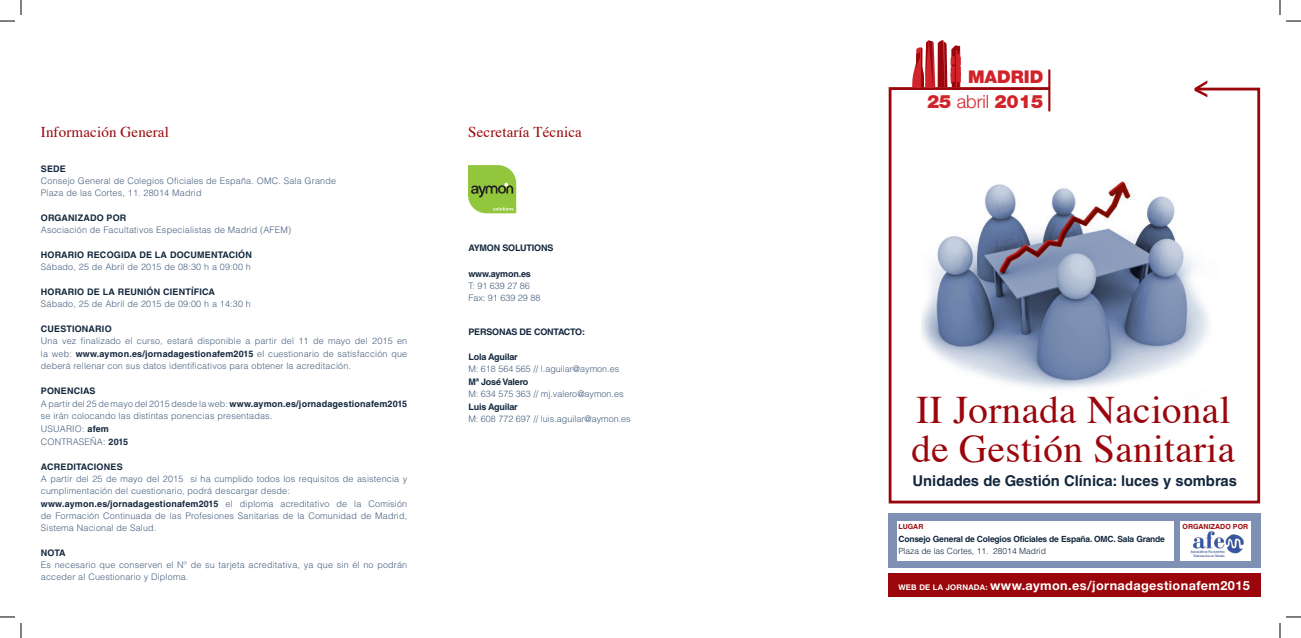
<style>
.page{position:relative;width:1301px;height:638px;background:#fff}
.page>*{position:absolute;margin:0;border:0;box-sizing:border-box;transform-origin:0 0}
.t1{font:39px "Times";letter-spacing:.01em;color:#9a060b}
.t2{font:900 18.3px "Helvetica Neue";color:#d1232a}
.t3{font:900 17.5px "Helvetica Neue";color:#d1232a}
.t4{font:15px "Times";letter-spacing:.01em;color:#9a060b}
.t5{font:700 14.8px "Helvetica LT Std";color:#13273d}
.t6{font:700 12.7px "Helvetica Neue";letter-spacing:.03em;color:#fff}
.t7{font:300 9px/12px "Helvetica LT Std";letter-spacing:.02em;color:#465f7f}
.t8{font:700 9px "Helvetica LT Std";letter-spacing:.02em;color:#13273d}
.t9{font:300 9px "Helvetica LT Std";color:#465f7f}
.t10{font:700 9px "Helvetica LT Std";letter-spacing:-.02em;color:#13273d}
.t11{font:700 8.5px "Helvetica LT Std";letter-spacing:-.02em;color:#13273d}
.t12{font:300 8.5px "Helvetica LT Std";color:#13273d}
.t13{font:700 7px "Helvetica LT Std";letter-spacing:.01em;color:#9a060b}
.s1{font-weight:700;color:#13273d}
.s2{font-weight:300}
.s3{font-size:7.8px}
</style>
<div class="page">
<div style="left:888px;top:513px;width:372px;height:54px;background:#7e90b4"></div>
<div style="left:1180px;top:520px;width:70px;height:40px;background:#fff"></div>
<div style="left:896px;top:520px;width:277px;height:40px;background:#fff"></div>
<img style="left:1190px;top:531px;width:54px;height:26px">
<svg style="left:888px;top:86px;width:373px;height:418px"></svg>
<div style="left:888px;top:573px;width:372px;height:23px;background:#9a060b"></div>
<svg style="left:912px;top:40px;width:49px;height:47px"></svg>
<hr style="left:1048px;top:69px;width:2px;height:42px;background:#9a060b">
<svg style="left:1194px;top:80px;width:13px;height:17px"></svg>
<img style="left:921px;top:166px;width:310px;height:234px">
<svg style="left:468px;top:165px;width:48px;height:48px"></svg>
<svg style="left:1286px;top:20px;width:15px;height:2px"></svg>
<svg style="left:1286px;top:616px;width:15px;height:1px"></svg>
<svg style="left:0;top:0;width:22px;height:22px"></svg>
<svg style="left:0;top:616px;width:22px;height:21px"></svg>
<svg style="left:1279px;top:0;width:1px;height:15px"></svg>
<svg style="left:1279px;top:623px;width:1px;height:14px"></svg>
<p class="t4" style="left:41px;top:118px;width:130px">Información General</p>
<p class="t8" style="left:41px;top:163px;width:27px">SEDE</p>
<p class="t7" style="left:41px;top:174px;width:297px">Consejo General de Colegios Oficiales de España. OMC. Sala Grande</p>
<p class="t7" style="left:41px;top:186px;width:162px">Plaza de las Cortes, 11. 28014 Madrid</p>
<p class="t8" style="left:41px;top:212px;width:87px">ORGANIZADO POR</p>
<p class="t7" style="left:41px;top:223px;width:252px">Asociación de Facultativos Especialistas de Madrid (AFEM)</p>
<p class="t8" style="left:41px;top:249px;width:213px">HORARIO RECOGIDA DE LA DOCUMENTACIÓN</p>
<p class="t7" style="left:41px;top:260px;width:212px">Sábado, 25 de Abril de 2015 de 08:30 h a 09:00 h</p>
<p class="t8" style="left:41px;top:286px;width:176px">HORARIO DE LA REUNIÓN CIENTÍFICA</p>
<p class="t7" style="left:41px;top:297px;width:212px">Sábado, 25 de Abril de 2015 de 09:00 h a 14:30 h</p>
<p class="t8" style="left:41px;top:323px;width:72px">CUESTIONARIO</p>
<p class="t7" style="left:41px;top:334px;width:368px;line-height:13px">Una vez finalizado el curso, estará disponible a partir del 11 de mayo del 2015 en la web: <span class="s1">www.aymon.es/jornadagestionafem2015</span> el cuestionario de satisfacción que</p>
<p class="t7" style="left:41px;top:359px;width:312px">deberá rellenar con sus datos identificativos para obtener la acreditación.</p>
<p class="t8" style="left:41px;top:385px;width:56px">PONENCIAS</p>
<p class="t7" style="left:41px;top:397px;width:368px">A partir del 25 de mayo del 2015 desde la web: <span class="s1">www.aymon.es/jornadagestionafem2015 </span>se irán colocando las distintas ponencias presentadas.</p>
<p class="t7" style="left:41px;top:422px;width:70px">USUARIO: <span class="s1">afem</span></p>
<p class="t7" style="left:41px;top:435px;width:89px">CONTRASEÑA: <span class="s1">2015</span></p>
<p class="t8" style="left:41px;top:461px;width:83px">ACREDITACIONES</p>
<p class="t7" style="left:41px;top:472px;width:368px">A partir del 25 de mayo del 2015 si ha cumplido todos los requisitos de asistencia y cumplimentación del cuestionario, podrá descargar desde:</p>
<p class="t7" style="left:41px;top:497px;width:368px;text-align:justify"><span class="s1">www.aymon.es/jornadagestionafem2015</span> el diploma acreditativo de la Comisión de Formación Continuada de las Profesiones Sanitarias de la Comunidad de Madrid, Sistema Nacional de Salud.</p>
<p class="t8" style="left:41px;top:547px;width:26px">NOTA</p>
<p class="t7" style="left:41px;top:558px;width:368px">Es necesario que conserven el Nº de su tarjeta acreditativa, ya que sin él no podrán acceder al Cuestionario y Diploma.</p>
<p class="t4" style="left:468px;top:118px;width:115px">Secretaría Técnica</p>
<p class="t10" style="left:468px;top:243px;width:86px">AYMON SOLUTIONS</p>
<p class="t10" style="left:468px;top:268px;width:64px">www.aymon.es</p>
<p class="t7" style="left:468px;top:279px;width:63px">T: 91 639 27 86</p>
<p class="t9" style="left:468px;top:292px;width:74px">Fax: 91 639 29 88</p>
<p class="t10" style="left:468px;top:326px;width:118px">PERSONAS DE CONTACTO:</p>
<p class="t10" style="left:468px;top:351px;width:51px">Lola Aguilar</p>
<p class="t9" style="left:468px;top:363px;width:152px">M: 618 564 565 // l.aguilar@aymon.es</p>
<p class="t10" style="left:468px;top:376px;width:61px">Mª José Valero</p>
<p class="t9" style="left:468px;top:388px;width:157px">M: 634 575 363 // mj.valero@aymon.es</p>
<p class="t10" style="left:468px;top:400px;width:51px">Luis Aguilar</p>
<p class="t9" style="left:468px;top:412px;width:164px">M: 608 772 697 // luis.aguilar@aymon.es</p>
<p class="t3" style="left:968px;top:66px;width:77px">MADRID</p>
<p class="t2" style="left:927px;top:90px;width:118px">25 <span class="s2">abril</span> 2015</p>
<p class="t1" style="left:916px;top:373px;width:316px">II Jornada Nacional</p>
<p class="t1" style="left:911px;top:412px;width:325px">de Gestión Sanitaria</p>
<p class="t5" style="left:912px;top:471px;width:326px">Unidades de Gestión Clínica: luces y sombras</p>
<p class="t13" style="left:898px;top:521px;width:27px">LUGAR</p>
<p class="t13" style="left:1182px;top:521px;width:67px">ORGANIZADO POR</p>
<p class="t11" style="left:898px;top:533px;width:268px">Consejo General de Colegios Oficiales de España. OMC. Sala Grande</p>
<p class="t12" style="left:898px;top:545px;width:149px">Plaza de las Cortes, 11. 28014 Madrid</p>
<p class="t6" style="left:898px;top:577px;width:353px"><span class="s3">WEB DE LA JORNADA:</span> www.aymon.es/jornadagestionafem2015</p>
</div>
